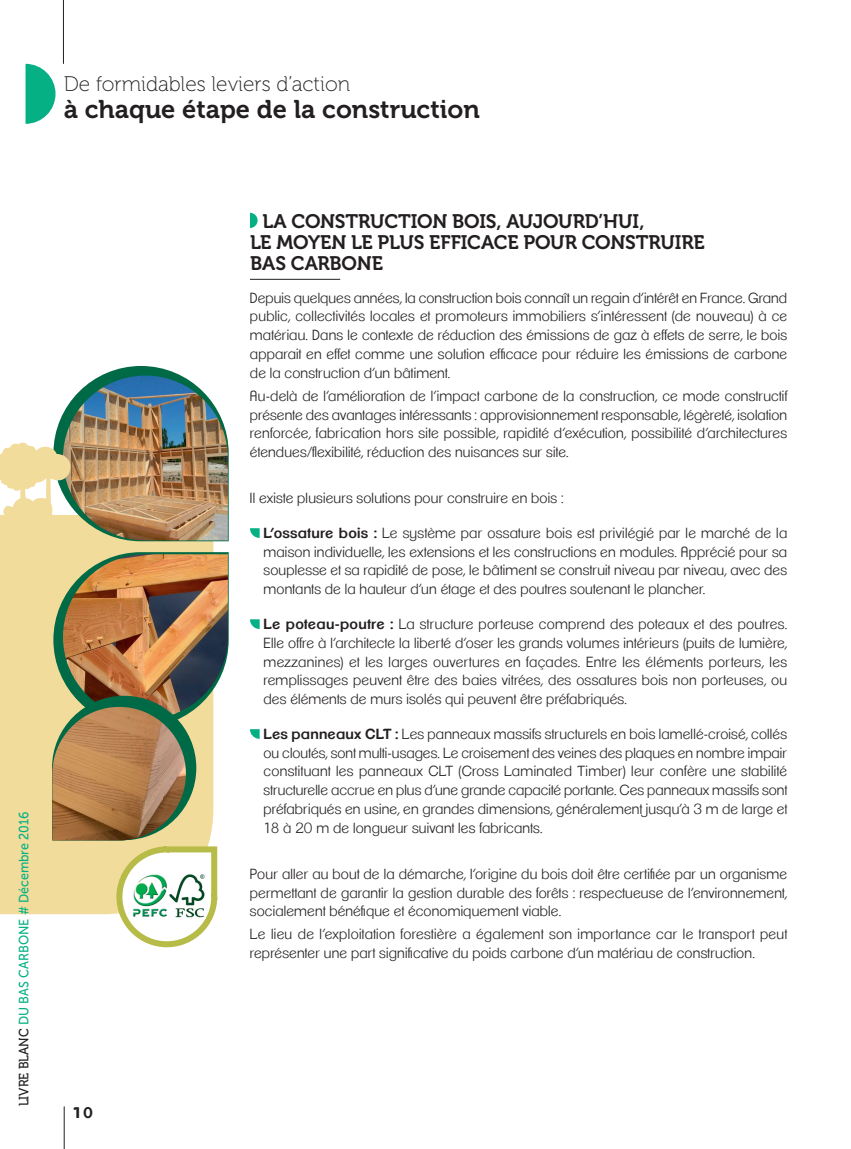
<style>
.page{position:relative;width:851px;height:1149px;background:#fff}
.page>*{position:absolute;margin:0;border:0;box-sizing:border-box;transform-origin:0 0}
.t1{font:25.5px "Museo 700";color:#231f20}
.t2{font:21px "Museo 100";color:#231f20}
.t3{font:19.5px/21px "Museo 700";letter-spacing:-.005em;color:#231f20}
.t4{font:700 15px "Clemente P Dam";color:#231f20}
.t5{font:300 14.25px/18.8px "Clemente P Dae";letter-spacing:.015em;color:#231f20;text-align:justify}
.t6{font:13.5px "Museo Sans 500";color:#05b085;scale:.92 1}
.s1{font-family:"Museo 500";color:#231f20}
.s2{font-family:"Clemente P Dak";font-weight:600}
</style>
<div class="page">
<div style="left:0;top:541px;width:213px;height:372px;background:#f2dc9b"></div>
<svg style="left:250px;top:213px;width:7px;height:15px"></svg>
<hr style="left:250px;top:279px;width:90px;height:1px;background:#231f20">
<svg style="left:250px;top:528px;width:9px;height:9px"></svg>
<svg style="left:250px;top:619px;width:9px;height:9px"></svg>
<svg style="left:250px;top:729px;width:9px;height:9px"></svg>
<img style="left:0;top:366px;width:229px;height:175px">
<img style="left:52px;top:552px;width:177px;height:396px">
<img style="left:132px;top:873px;width:73px;height:44px">
<svg style="left:26px;top:64px;width:29px;height:60px"></svg>
<hr style="left:63px;top:0;width:1px;height:64px;background:#231f20">
<hr style="left:64px;top:1106px;width:1px;height:42px;background:#231f20">
<h2 class="t2" style="left:64px;top:73px;width:288px">De formidables leviers d’action</h2>
<h1 class="t1" style="left:64px;top:95px;width:417px">À CHAQUE ÉTAPE DE LA CONSTRUCTION</h1>
<p class="t6" style="left:17px;top:1106px;width:322px;rotate:-90deg"><span class="s1">LIVRE BLANC</span> du BAS CARBONE # Décembre 2016</p>
<p class="t4" style="left:72px;top:1103px;width:23px">10</p>
<h3 class="t3" style="left:250px;top:211px;width:396px;text-indent:12px">LA CONSTRUCTION BOIS, AUJOURD’HUI,<br>LE MOYEN LE PLUS</h3>
<h3 class="t3" style="left:429px;top:232px;width:277px">EFFICACE POUR CONSTRUIRE</h3>
<h3 class="t3" style="left:250px;top:253px;width:134px">BAS CARBONE</h3>
<p class="t5" style="left:250px;top:288px;width:538px">Depuis quelques années, la construction bois connaît un regain d’intérêt en France. Grand public, collectivités locales et promoteurs immobiliers s’intéressent (de nouveau) à ce matériau. Dans le contexte de réduction des émissions de gaz à effets de serre, le bois apparait en effet comme une solution efficace pour réduire les émissions de carbone de la construction d’un bâtiment.</p>
<p class="t5" style="left:250px;top:386px;width:538px">Au-delà de l’amélioration de l’impact carbone de la construction, ce mode constructif présente des avantages intéressants : approvisionnement responsable, légèreté, isolation renforcée, fabrication hors site possible, rapidité d’exécution, possibilité d’architectures étendues/flexibilité, réduction des nuisances sur site.</p>
<p class="t5" style="left:250px;top:488px;width:315px">Il existe plusieurs solutions pour construire en bois :</p>
<p class="t5" style="left:263px;top:523px;width:525px"><span class="s2">L’ossature bois :</span> Le système par ossature bois est privilégié par le marché de la maison individuelle, les extensions et les constructions en modules. Apprécié pour sa souplesse et sa rapidité de pose, le bâtiment se construit niveau par niveau, avec des montants de la hauteur d’un étage et des poutres soutenant le plancher.</p>
<p class="t5" style="left:263px;top:614px;width:525px"><span class="s2">Le poteau-poutre :</span> La structure porteuse comprend des poteaux et des poutres.<br>Elle offre à l’architecte la liberté d’oser les grands volumes intérieurs (puits de lumière, mezzanines) et les larges ouvertures en façades. Entre les éléments porteurs, les remplissages peuvent être des baies vitrées, des ossatures bois non porteuses, ou des éléments de murs isolés qui peuvent être préfabriqués.</p>
<p class="t5" style="left:263px;top:724px;width:525px"><span class="s2">Les panneaux CLT :</span> Les panneaux massifs structurels en bois lamellé-croisé, collés ou cloutés, sont multi-usages. Le croisement des veines des plaques en nombre impair constituant les panneaux CLT (Cross Laminated Timber) leur confère une stabilité structurelle accrue en plus d’une grande capacité portante. Ces panneaux massifs sont préfabriqués en usine, en grandes dimensions, généralement jusqu’à 3 m de large et 18 à 20 m de longueur suivant les fabricants.</p>
<p class="t5" style="left:250px;top:864px;width:538px">Pour aller au bout de la démarche, l’origine du bois doit être certifiée par un organisme permettant de garantir la gestion durable des forêts : respectueuse de l’environnement, socialement bénéfique et économiquement viable.</p>
<p class="t5" style="left:250px;top:924px;width:538px">Le lieu de l’exploitation forestière a également son importance car le transport peut représenter une part significative du poids carbone d’un matériau de construction.</p>
</div>
